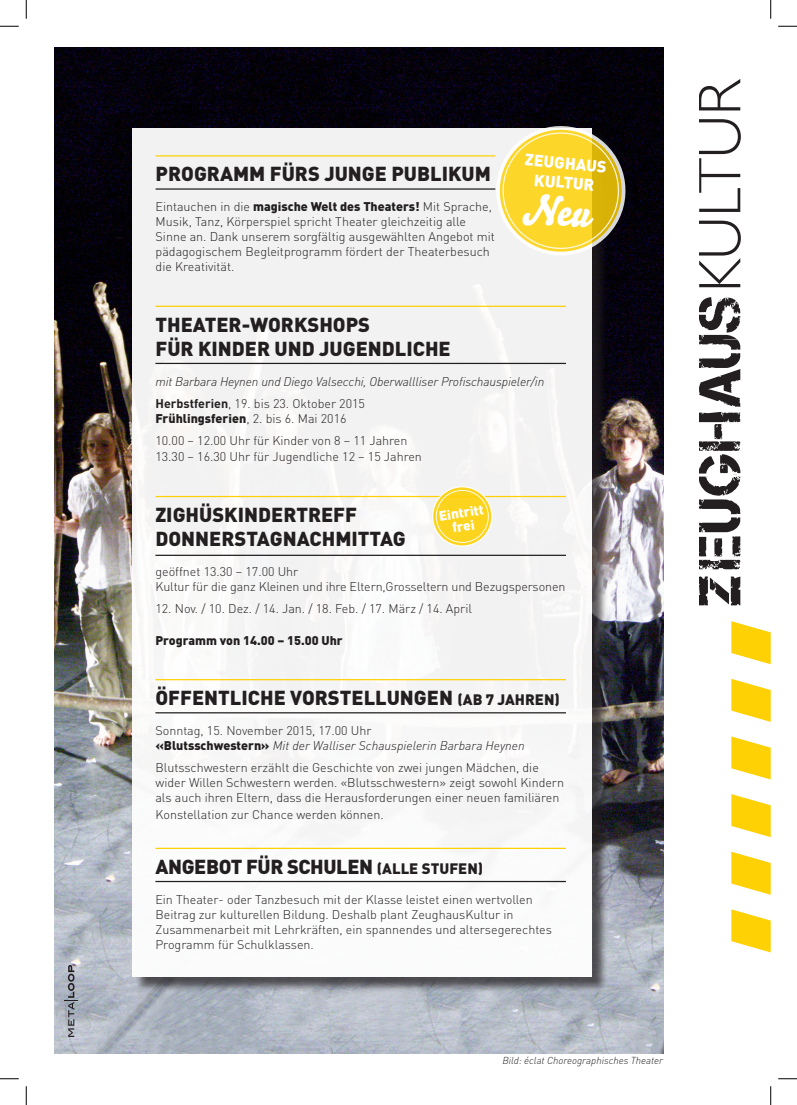
<style>
.page{position:relative;width:797px;height:1105px;background:#fff}
.page>*{position:absolute;margin:0;border:0;box-sizing:border-box;transform-origin:0 0}
.t1{font:900 20px/24px "DIN";color:#231f20}
.t2{font:900 20px "DIN";letter-spacing:-.02em;color:#231f20}
.t3{font:900 16.25px/19.5px "DIN";color:#fff}
.t4{font:900 13.62px/13.4px "DIN";color:#fff;text-align:center}
.t5{font:300 12.5px/15px "DIN";color:#231f20}
.t6{font:italic 300 12.5px/22.1px "DIN";letter-spacing:-.01em;color:#231f20}
.t7{font:900 12.5px "DIN";color:#231f20}
.t8{font:italic 300 10px "DIN";color:#231f20}
.s1{font-weight:900}
.s2{font-weight:700;font-style:normal}
.s3{font-style:normal}
.s4{font-size:15px}
.s5{font-weight:900;font-style:normal}
</style>
<div class="page">
<img style="left:55px;top:47px;width:608px;height:1007px">
<div style="left:134px;top:130px;width:473px;height:863px;background:#231f20;opacity:.75"></div>
<div style="left:133px;top:129px;width:459px;height:848px;background:#f5f4f4"></div>
<hr style="left:155px;top:306px;width:411px;height:1px;background:#fed105">
<hr style="left:155px;top:363px;width:411px;height:1px;background:#231f20">
<hr style="left:155px;top:496px;width:411px;height:1px;background:#fed105">
<hr style="left:155px;top:555px;width:411px;height:1px;background:#231f20">
<hr style="left:155px;top:679px;width:411px;height:1px;background:#fed105">
<hr style="left:155px;top:712px;width:411px;height:1px;background:#231f20">
<hr style="left:155px;top:848px;width:411px;height:1px;background:#fed105">
<hr style="left:155px;top:881px;width:411px;height:1px;background:#231f20">
<hr style="left:156px;top:155px;width:339px;height:2px;background:#fed105">
<hr style="left:156px;top:188px;width:339px;height:2px;background:#231f20">
<svg style="left:731px;top:621px;width:39px;height:43px"></svg>
<svg style="left:731px;top:679px;width:39px;height:43px"></svg>
<svg style="left:731px;top:736px;width:39px;height:43px"></svg>
<svg style="left:731px;top:794px;width:39px;height:43px"></svg>
<svg style="left:731px;top:852px;width:39px;height:43px"></svg>
<svg style="left:731px;top:909px;width:39px;height:43px"></svg>
<svg style="left:699px;top:221px;width:41px;height:66px"></svg>
<svg style="left:699px;top:119px;width:41px;height:93px"></svg>
<svg style="left:699px;top:79px;width:41px;height:31px"></svg>
<svg style="left:699px;top:576px;width:41px;height:29px"></svg>
<svg style="left:699px;top:297px;width:41px;height:272px"></svg>
<svg style="left:432px;top:487px;width:60px;height:59px;background:#fcd62c"></svg>
<div style="left:432px;top:486px;width:60px;height:61px;border:1px solid #fff;border-radius:50%"></div>
<div style="left:436px;top:490px;width:52px;height:53px;border:1px solid #fff;border-radius:50%"></div>
<svg style="left:64px;top:965px;width:14px;height:72px"></svg>
<svg style="left:0;top:25px;width:19px;height:2px"></svg>
<svg style="left:778px;top:25px;width:19px;height:2px"></svg>
<svg style="left:0;top:1078px;width:19px;height:1px"></svg>
<svg style="left:778px;top:1078px;width:19px;height:1px"></svg>
<svg style="left:25px;top:0;width:2px;height:19px"></svg>
<svg style="left:25px;top:1086px;width:2px;height:19px"></svg>
<svg style="left:770px;top:0;width:1px;height:19px"></svg>
<svg style="left:770px;top:1086px;width:1px;height:19px"></svg>
<svg style="left:486px;top:116px;width:149px;height:144px"></svg>
<h1 class="t1" style="left:156px;top:161px;width:15px">PROGRAMM</h1>
<h1 class="t1" style="left:270px;top:161px;width:13px">FÜRS</h1>
<h1 class="t1" style="left:324px;top:161px;width:24px">JUNGE</h1>
<h1 class="t1" style="left:391px;top:161px;width:14px">PUBLIKUM</h1>
<p class="t5" style="left:156px;top:199px;width:341px">Eintauchen in die <span class="s1">MAGISCHE WELT DES THEATERS!</span> Mit Sprache, Musik, Tanz, Körperspiel spricht Theater gleichzeitig alle Sinne an. Dank unserem sorgfältig ausgewählten Angebot mit pädagogischem Begleitprogramm fördert der Theaterbesuch die Kreativität.</p>
<h2 class="t3" style="left:536px;top:150px;width:57px;text-indent:-11px;rotate:5deg">ZEUGHAUS<br>KUL TUR</h2>
<h1 class="t1" style="left:155px;top:311px;width:297px">THEATER-WORKSHOPS<br>FÜR KINDER UND JUGENDLICHE</h1>
<p class="t6" style="left:155px;top:370px;width:390px">mit Barbara Heynen und Diego Valsecchi, Oberwallliser Profischauspieler/in<br><span class="s2">Herbstferien</span><span class="s3">, 19. bis 23. Oktober 2015</span></p>
<p class="t5" style="left:155px;top:407px;width:253px;line-height:22.1px"><span class="s1">FRÜHLINGSFERIEN</span>, 2. bis 6. Mai 2016<br>10.00 – 12.00 Uhr für Kinder von 8 – 11 Jahren</p>
<p class="t5" style="left:155px;top:449px;width:268px">13.30 – 16.30 Uhr für Jugendliche 12 – 15 Jahren</p>
<h1 class="t1" style="left:155px;top:502px;width:252px">ZIGHÜSKINDERTREFF<br>DONNERSTAGNACHMITTAG</h1>
<p class="t5" style="left:155px;top:564px;width:411px">geöffnet 13.30 – 17.00 Uhr<br>Kultur für die ganz Kleinen und ihre Eltern,Grosseltern und Bezugspersonen</p>
<p class="t5" style="left:155px;top:601px;width:318px">12. Nov. / 10. Dez. / 14. Jan. / 18. Feb. / 17. März / 14. April</p>
<p class="t7" style="left:155px;top:632px;width:189px">PROGRAMM VON 14.00 – 15.00 UHR</p>
<h1 class="t1" style="left:155px;top:685px;width:406px">ÖFFENTLICHE VORSTELLUNGEN <span class="s4">(AB 7 JAHREN)</span></h1>
<p class="t6" style="left:155px;top:723px;width:371px;line-height:15px"><span class="s3">Sonntag, 15. November 2015, 17.00 Uhr<br></span><span class="s5">«BLUTSSCHWESTERN»</span> Mit der Walliser Schauspielerin Barbara Heynen</p>
<p class="t5" style="left:155px;top:760px;width:410px">Blutsschwestern erzählt die Geschichte von zwei jungen Mädchen, die wider Willen Schwestern werden. «Blutsschwestern» zeigt sowohl Kindern als auch ihren Eltern, dass die Herausforderungen einer neuen familiären</p>
<p class="t5" style="left:155px;top:806px;width:230px">Konstellation zur Chance werden können.</p>
<h1 class="t2" style="left:155px;top:853px;width:329px">ANGEBOT FÜR SCHULEN <span class="s4">(ALLE STUFEN)</span></h1>
<p class="t5" style="left:155px;top:892px;width:398px">Ein Theater- oder Tanzbesuch mit der Klasse leistet einen wertvollen Beitrag zur kulturellen Bildung. Deshalb plant ZeughausKultur in Zusammenarbeit mit Lehrkräften, ein spannendes und altersegerechtes Programm für Schulklassen.</p>
<p class="t4" style="left:438px;top:509px;width:47px;rotate:-9deg">EINTRITT<br>FRE I</p>
<p class="t8" style="left:502px;top:1054px;width:162px">Bild: éclat Choreographisches Theater</p>
</div>
